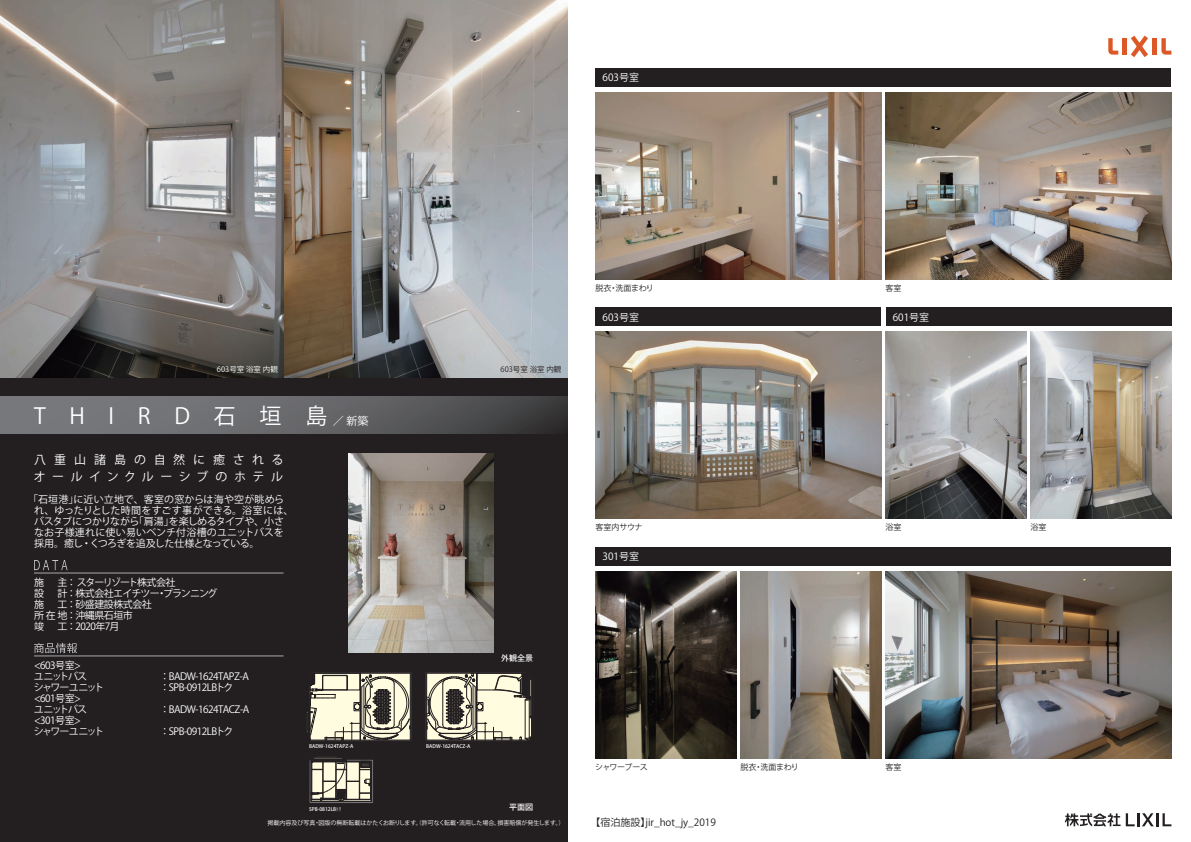
<style>
.page{position:relative;width:1191px;height:842px;background:#fff}
.page>*{position:absolute;margin:0;border:0;box-sizing:border-box;transform-origin:0 0}
.t1{font:22px "Koz Go Pro";letter-spacing:1.08em;color:#fff}
.t2{font:12px/17px "Koz Go Pro";letter-spacing:.56em;color:#fff}
.t3{font:10px/11px "Koz Go Pro";color:#fff}
.t4{font:10px/11px "Koz Go Pro";letter-spacing:-.05em;color:#fff}
.t5{font:10px/11px "Koz Go Pro";letter-spacing:-.08em;color:#fff}
.t6{font:10px "Koz Go Pro";color:#231f20}
.t7{font:10px "Koz Go Pro";letter-spacing:-.115em;color:#fff}
.t8{font:8px "Koz Go Pro";letter-spacing:-.04em;color:#231f20}
.t9{font:8px "Koz Go Pro";letter-spacing:-.08em;color:#231f20}
.t10{font:500 8px "Koz Go Pro";color:#fff}
.t11{font:7.5px "Koz Go Pro";color:#fff}
.t12{font:7.5px "Koz Go Pro";color:#231f20}
.t13{font:6px "Koz Go Pro";color:#fff}
.t14{font:500 5px "Koz Go Pro";color:#fff}
.s1{font-size:11px}
.s2{font-family:"Koz Go Pr 6 N";font-weight:400}
</style>
<div class="page">
<div style="left:0;top:0;width:567px;height:842px;background:#231f20"></div>
<svg style="left:0;top:397px;width:567px;height:37px"></svg>
<div style="left:595px;top:68px;width:576px;height:18px;background:#231f20"></div>
<div style="left:885px;top:308px;width:286px;height:18px;background:#231f20"></div>
<div style="left:595px;top:547px;width:576px;height:19px;background:#231f20"></div>
<div style="left:595px;top:308px;width:286px;height:18px;background:#231f20"></div>
<img style="left:349px;top:454px;width:144px;height:198px">
<img style="left:0;top:0;width:567px;height:377px">
<img style="left:595px;top:92px;width:286px;height:187px">
<img style="left:885px;top:92px;width:286px;height:187px">
<img style="left:1030px;top:332px;width:141px;height:187px">
<img style="left:885px;top:332px;width:141px;height:187px">
<img style="left:595px;top:332px;width:286px;height:187px">
<img style="left:595px;top:571px;width:141px;height:187px">
<img style="left:740px;top:571px;width:141px;height:187px">
<img style="left:885px;top:571px;width:286px;height:187px">
<svg style="left:1065px;top:813px;width:106px;height:13px"></svg>
<svg style="left:1108px;top:38px;width:10px;height:17px"></svg>
<svg style="left:1161px;top:38px;width:10px;height:17px"></svg>
<div style="left:1122px;top:38px;width:5px;height:17px;background:#dc5827"></div>
<hr style="left:1152px;top:38px;width:4px;height:17px;background:#dc5827">
<svg style="left:1131px;top:36px;width:17px;height:21px"></svg>
<svg style="left:34px;top:643px;width:43px;height:10px"></svg>
<hr style="left:34px;top:655px;width:249px;height:1px;background:#a8a9ad">
<svg style="left:34px;top:560px;width:34px;height:10px"></svg>
<hr style="left:34px;top:572px;width:249px;height:1px;background:#a8a9ad">
<svg style="left:307px;top:672px;width:104px;height:69px"></svg>
<svg style="left:425px;top:672px;width:107px;height:69px"></svg>
<svg style="left:309px;top:757px;width:64px;height:46px"></svg>
<p class="t4" style="left:602px;top:72px;width:38px">603号室</p>
<p class="t11" style="left:217px;top:364px;width:62px">603号室 浴室 内観</p>
<p class="t12" style="left:500px;top:364px;width:62px">603号室 浴室 内観</p>
<h1 class="t1" style="left:34px;top:401px;width:336px">THIRD石垣島<span class="s1">／ 新築</span></h1>
<p class="t2" style="left:34px;top:452px;width:251px">八重山諸島の自然に癒されるオールインクルーシブのホテル</p>
<p class="t3" style="left:34px;top:494px;width:261px;text-indent:-6px">「石垣港」に近い立地で、客室の窓からは海や空が眺められ、ゆったりとした時間をすごす事ができる。浴室には、バスタブにつかりながら「肩湯」を楽しめるタイプや、小さなお子様連れに使い易いベンチ付浴槽のユニットバスを採用。癒し・くつろぎを追及した仕様となっている。</p>
<p class="t7" style="left:58px;top:576px;width:120px">主： スターリゾート株式会社</p>
<p class="t5" style="left:58px;top:588px;width:161px">計： 株式会社エイチツー・プランニング</p>
<p class="t4" style="left:58px;top:599px;width:96px">工： 砂盛建設株式会社</p>
<p class="t4" style="left:34px;top:610px;width:100px">所 在 地： 沖縄県石垣市</p>
<p class="t4" style="left:58px;top:621px;width:64px">工： 2020年7月</p>
<p class="t4" style="left:34px;top:577px;width:11px;text-align:justify">施設施</p>
<p class="t4" style="left:34px;top:621px;width:11px">竣</p>
<p class="t5" style="left:34px;top:660px;width:72px">&lt;603号室&gt;<br>ユニットバス<br>シャワーユニット&lt;601号室&gt;<br>ユニットバス&lt;301号室&gt;<br>シャワーユニット</p>
<p class="t4" style="left:160px;top:671px;width:91px">： BADW-1624TAPZ-A： SPB-0912LBトク</p>
<p class="t4" style="left:160px;top:698px;width:91px;line-height:22px">： BADW-1624TACZ-A： SPB-0912LBトク</p>
<p class="t10" style="left:501px;top:653px;width:33px">外観全景</p>
<p class="t14" style="left:309px;top:743px;width:46px">BADW-1624TAPZ-A</p>
<p class="t14" style="left:426px;top:743px;width:46px">BADW-1624TACZ-A</p>
<p class="t14" style="left:309px;top:806px;width:34px">SPB-0812LB<span class="s2">ﾄｸ</span></p>
<p class="t10" style="left:509px;top:802px;width:25px">平面図</p>
<p class="t13" style="left:267px;top:819px;width:298px">掲載内容及び写真・図版の無断転載はかたくお断りします。（許可なく転載・流用した場合、損害賠償が発生します。）</p>
<p class="t8" style="left:595px;top:282px;width:60px">脱衣・洗面まわり</p>
<p class="t8" style="left:885px;top:282px;width:17px">客室</p>
<p class="t4" style="left:602px;top:312px;width:38px">603号室</p>
<p class="t4" style="left:892px;top:312px;width:38px">601号室</p>
<p class="t8" style="left:595px;top:522px;width:48px">客室内サウナ</p>
<p class="t8" style="left:885px;top:522px;width:17px">浴室</p>
<p class="t8" style="left:1030px;top:522px;width:17px">浴室</p>
<p class="t4" style="left:602px;top:551px;width:38px">301号室</p>
<p class="t9" style="left:595px;top:761px;width:54px">シャワーブース</p>
<p class="t8" style="left:740px;top:761px;width:60px">脱衣・洗面まわり</p>
<p class="t8" style="left:885px;top:761px;width:17px">客室</p>
<p class="t6" style="left:590px;top:815px;width:127px">【宿泊施設】jir_hot_jy_2019</p>
</div>
